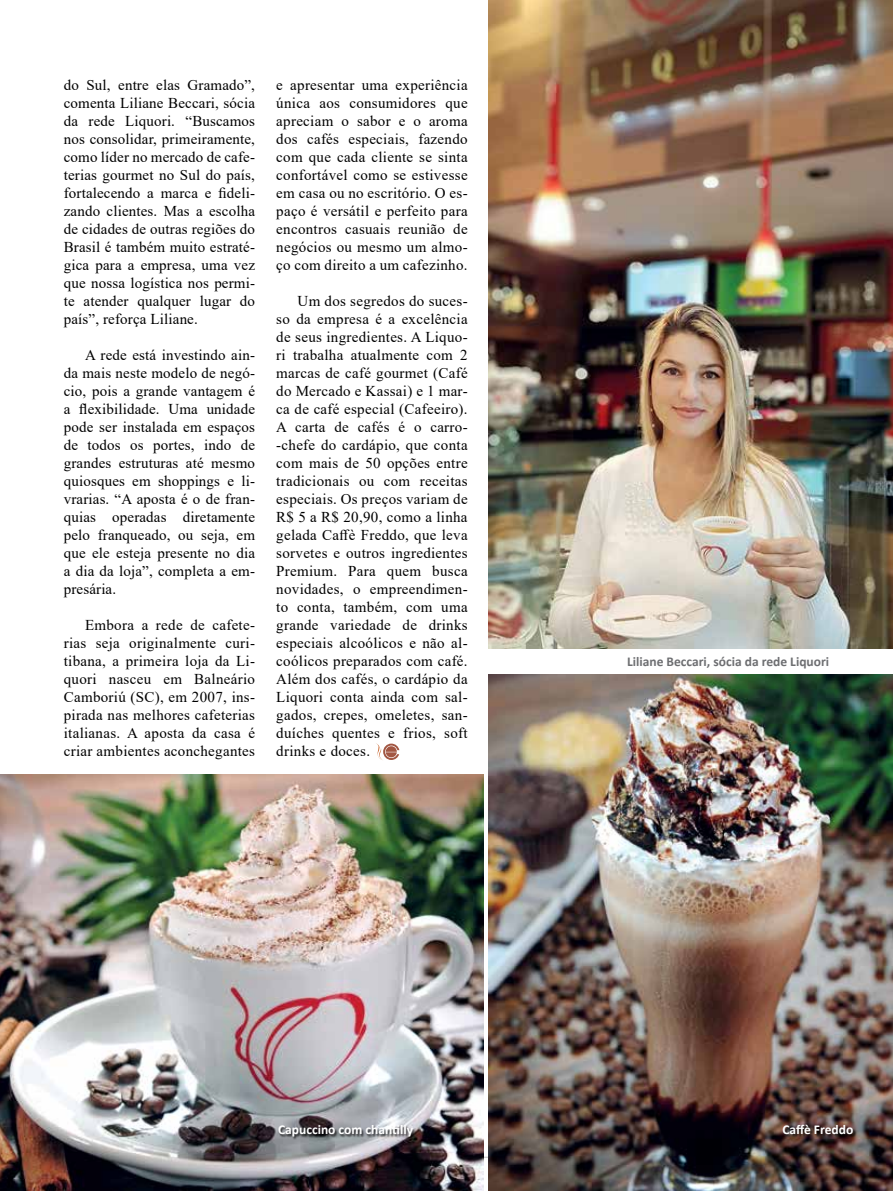
<style>
.page{position:relative;width:893px;height:1191px;background:#fff}
.page>*{position:absolute;margin:0;border:0;box-sizing:border-box;transform-origin:0 0}
.t1{font:15px/18px "Times New Roman";letter-spacing:.02em;color:#000;text-align:justify}
.t2{font:700 13.5px "Calibri";color:#6d6e71}
.t3{font:700 13.5px "Calibri";color:#fff}
</style>
<div class="page">
<hr style="left:64px;top:1157px;width:789px;height:1px;background:#bcbec0">
<img style="left:489px;top:0;width:404px;height:648px">
<img style="left:0;top:774px;width:483px;height:417px">
<img style="left:489px;top:674px;width:404px;height:517px">
<svg style="left:376px;top:743px;width:23px;height:17px"></svg>
<div style="left:279px;top:1125px;width:137px;height:14px;background:#000;opacity:.85"></div>
<div style="left:783px;top:1124px;width:73px;height:13px;background:#000;opacity:.85"></div>
<p class="t1" style="left:64px;top:76px;width:193px">do Sul, entre elas Gramado”, comenta Liliane Beccari, sócia da rede Liquori. “Buscamos nos consolidar, primeiramente, como líder no mercado de cafe&shy;terias gourmet no Sul do país, fortalecendo a marca e fideli&shy;zando clientes. Mas a escolha de cidades de outras regiões do Brasil é também muito estraté&shy;gica para a empresa, uma vez que nossa logística nos permi&shy;te atender qualquer lugar do país”, reforça Liliane.</p>
<p class="t1" style="left:64px;top:346px;width:193px;text-indent:21px">A rede está investindo ain&shy;da mais neste modelo de negó&shy;cio, pois a grande vantagem é a flexibilidade. Uma unidade pode ser instalada em espaços de todos os portes, indo de grandes estruturas até mesmo quiosques em shoppings e li&shy;vrarias. “A aposta é o de fran&shy;quias operadas diretamente pelo franqueado, ou seja, em que ele esteja presente no dia a dia da loja”, completa a em&shy;presária.</p>
<p class="t1" style="left:64px;top:616px;width:193px;text-indent:21px">Embora a rede de cafete&shy;rias seja originalmente curi&shy;tibana, a primeira loja da Li&shy;quori nasceu em Balneário Camboriú (SC), em 2007, ins&shy;pirada nas melhores cafeterias italianas. A aposta da casa é criar ambientes aconchegantes</p>
<p class="t1" style="left:276px;top:76px;width:193px">e apresentar uma experiência única aos consumidores que apreciam o sabor e o aroma dos cafés especiais, fazendo com que cada cliente se sinta confortável como se estivesse em casa ou no escritório. O es&shy;paço é versátil e perfeito para encontros casuais reunião de negócios ou mesmo um almo&shy;ço com direito a um cafezinho.</p>
<p class="t1" style="left:276px;top:292px;width:193px;text-indent:21px">Um dos segredos do suces&shy;so da empresa é a excelência de seus ingredientes. A Liquo&shy;ri trabalha atualmente com 2 marcas de café gourmet (Café do Mercado e Kassai) e 1 mar&shy;ca de café especial (Cafeeiro).<br>A carta de cafés é o carro--chefe do cardápio, que conta com mais de 50 opções entre tradicionais ou com receitas especiais. Os preços variam de R$ 5 a R$ 20,90, como a linha gelada Caffè Freddo, que leva sorvetes e outros ingredientes Premium. Para quem busca novidades, o empreendimen&shy;to conta, também, com uma grande variedade de drinks especiais alcoólicos e não al&shy;coólicos preparados com café.<br>Além dos cafés, o cardápio da Liquori conta ainda com sal&shy;gados, crepes, omeletes, san&shy;duíches quentes e frios, soft drinks e doces.</p>
<p class="t2" style="left:627px;top:652px;width:204px">Liliane Beccari, sócia da rede Liquori</p>
<p class="t3" style="left:278px;top:1120px;width:136px">Capuccino com chantilly</p>
<p class="t3" style="left:782px;top:1120px;width:72px">Caffè Freddo</p>
</div>
